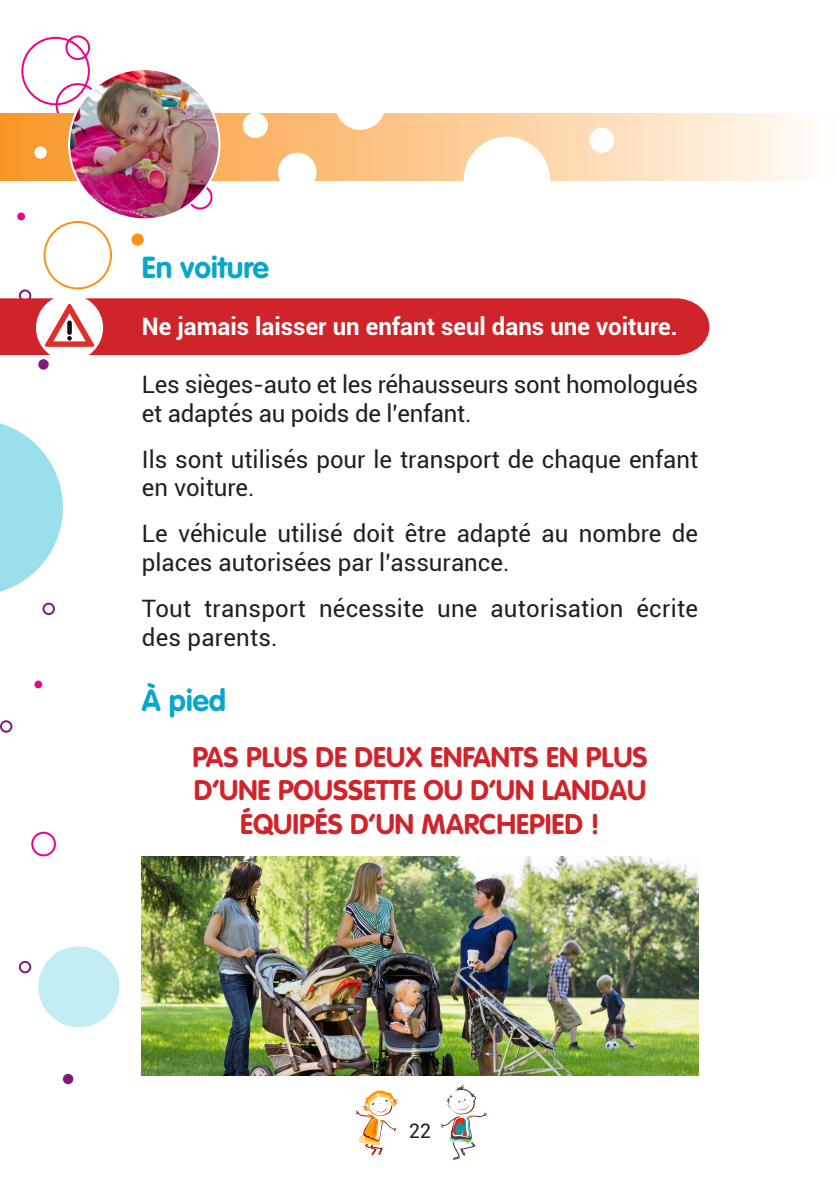
<style>
.page{position:relative;width:840px;height:1191px;background:#fff}
.page>*{position:absolute;margin:0;border:0;box-sizing:border-box;transform-origin:0 0}
.t1{font:700 30px "VAG Rounded LT";color:#07a6cb}
.t2{font:700 28px "VAG Rounded LT";color:#d1232a}
.t3{font:24px/28.8px "Roboto";color:#231f20}
.t4{font:700 24px "Roboto";color:#fff}
.t5{font:20px "Roboto";color:#231f20}
</style>
<div class="page">
<div style="left:188px;top:185px;width:24px;height:24px;border:2px solid #ed028c;border-radius:50%"></div>
<div style="left:56px;top:83px;width:44px;height:44px;border:2px solid #ed028c;border-radius:50%"></div>
<svg style="left:0;top:113px;width:806px;height:67px"></svg>
<img style="left:69px;top:69px;width:150px;height:150px;border-radius:75px">
<svg style="left:355px;top:1090px;width:43px;height:65px"></svg>
<svg style="left:440px;top:1084px;width:47px;height:75px"></svg>
<div style="left:21px;top:37px;width:69px;height:68px;border:2px solid #ed028c;border-radius:50%"></div>
<div style="left:65px;top:35px;width:25px;height:25px;border:2px solid #ed028c;border-radius:50%"></div>
<div style="left:42px;top:602px;width:13px;height:13px;border:2px solid #7f1b7d;border-radius:50%"></div>
<div style="left:43px;top:221px;width:69px;height:68px;border:2px solid #f7931d;border-radius:50%"></div>
<div style="left:38px;top:359px;width:11px;height:10px;background:#7f1b7d;border-radius:50%"></div>
<div style="left:17px;top:212px;width:8px;height:8px;background:#ed028c;border-radius:50%"></div>
<div style="left:131px;top:233px;width:13px;height:13px;background:#f7931d;border-radius:50%"></div>
<div style="left:0;top:720px;width:12px;height:12px;border:2px solid #7f1b7d;border-radius:50%"></div>
<div style="left:19px;top:289px;width:12px;height:13px;border:2px solid #7f1b7d;border-radius:50%"></div>
<div style="left:19px;top:961px;width:12px;height:12px;border:2px solid #7f1b7d;border-radius:50%"></div>
<div style="left:34px;top:680px;width:8px;height:8px;background:#ed028c;border-radius:50%"></div>
<div style="left:31px;top:831px;width:25px;height:25px;border:2px solid #ed028c;border-radius:50%"></div>
<div style="left:63px;top:1073px;width:10px;height:11px;background:#7f1b7d;border-radius:50%"></div>
<svg style="left:0;top:423px;width:63px;height:169px"></svg>
<div style="left:38px;top:946px;width:81px;height:81px;background:#c3edf4;border-radius:50%"></div>
<div style="left:463px;top:137px;width:86px;height:86px;background:#fff;border-radius:50%"></div>
<div style="left:335px;top:80px;width:50px;height:50px;background:#fff;border-radius:50%"></div>
<div style="left:278px;top:153px;width:38px;height:38px;background:#fff;border-radius:50%"></div>
<div style="left:589px;top:128px;width:25px;height:25px;background:#fff;border-radius:50%"></div>
<div style="left:243px;top:113px;width:25px;height:25px;background:#fff;border-radius:50%"></div>
<svg style="left:34px;top:146px;width:13px;height:13px"></svg>
<div style="left:0;top:298px;width:709px;height:57px;background:#d1232a"></div>
<div style="left:36px;top:294px;width:67px;height:67px;background:#fff;border-radius:50%"></div>
<svg style="left:44px;top:303px;width:51px;height:44px"></svg>
<img style="left:141px;top:856px;width:556px;height:220px">
<p class="t1" style="left:142px;top:250px;width:128px">En voiture</p>
<p class="t4" style="left:142px;top:310px;width:537px">Ne jamais laisser un enfant seul dans une voiture.</p>
<p class="t3" style="left:142px;top:369px;width:557px">Les sièges-auto et les réhausseurs sont homologués et adaptés au poids de l’enfant.</p>
<p class="t3" style="left:142px;top:444px;width:557px">Ils sont utilisés pour le transport de chaque enfant en voiture.</p>
<p class="t3" style="left:142px;top:518px;width:557px">Le véhicule utilisé doit être adapté au nombre de places autorisées par l’assurance.</p>
<p class="t3" style="left:142px;top:593px;width:557px">Tout transport nécessite une autorisation écrite des parents.</p>
<p class="t1" style="left:142px;top:682px;width:86px">À pied</p>
<p class="t2" style="left:192px;top:740px;width:456px">PAS PLUS DE DEUX ENFANTS EN PLUS</p>
<p class="t2" style="left:194px;top:774px;width:453px">D’UNE POUSSETTE OU D’UN LANDAU</p>
<p class="t2" style="left:240px;top:807px;width:361px">ÉQUIPÉS D’UN MARCHEPIED !</p>
<p class="t5" style="left:408px;top:1116px;width:24px">22</p>
</div>
